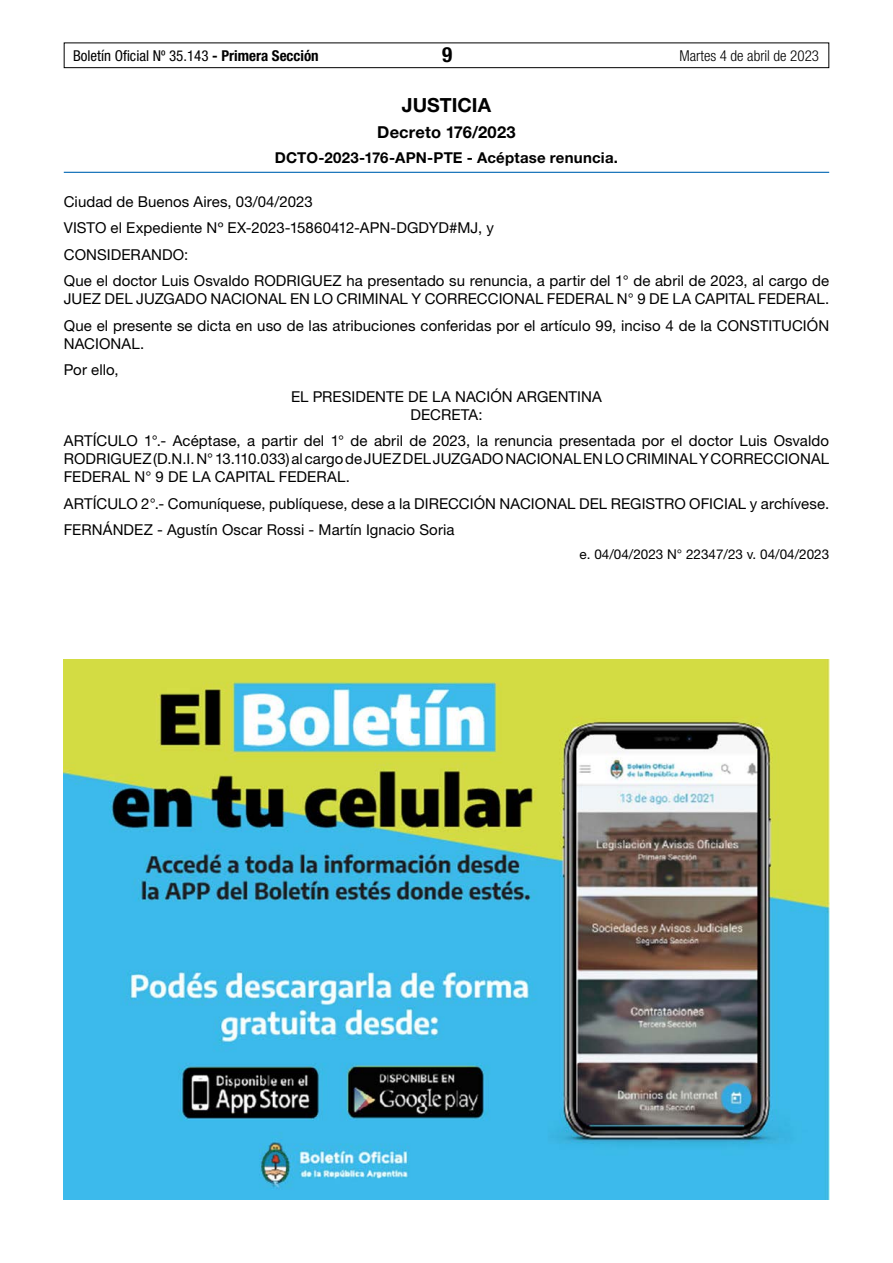
<style>
.page{position:relative;width:893px;height:1263px;background:#fff}
.page>*{position:absolute;margin:0;border:0;box-sizing:border-box;transform-origin:0 0}
.t1{font:700 condensed 21px "Helvetica Neue LT Std";color:#000}
.t2{font:700 19.5px "Helvetica Neue LT Std";color:#000}
.t3{font:700 16.5px "Helvetica Neue LT Std";letter-spacing:.01em;color:#000}
.t4{font:15px/26.5px "Helvetica Neue LT Std";letter-spacing:.005em;color:#000}
.t5{font:700 15px "Helvetica Neue LT Std";letter-spacing:.015em;color:#000}
.t6{font:condensed 15px "Helvetica Neue LT Std";color:#000}
.t7{font:300 condensed 15px "Helvetica Neue LT Std";color:#000}
.t8{font:13.5px "Helvetica Neue LT Std";color:#000}
.s1{font-weight:700}
</style>
<div class="page">
<div style="left:64px;top:43px;width:765px;height:25px;border:1px solid #000"></div>
<hr style="left:64px;top:172px;width:765px;height:1px;background:#0066b3">
<img style="left:64px;top:659px;width:765px;height:540px">
<p class="t6" style="left:73px;top:47px;width:247px">Boletín Oficial Nº 35.143 <span class="s1">- Primera Sección</span></p>
<h1 class="t1" style="left:442px;top:42px;width:12px">9</h1>
<p class="t7" style="left:679px;top:47px;width:141px">Martes 4 de abril de 2023</p>
<h2 class="t2" style="left:402px;top:93px;width:91px">JUSTICIA</h2>
<p class="t3" style="left:377px;top:122px;width:140px">Decreto 176/2023</p>
<p class="t5" style="left:275px;top:149px;width:345px">DCTO-2023-176-APN-PTE - Acéptase renuncia.</p>
<p class="t4" style="left:64px;top:188px;width:767px">Ciudad de Buenos Aires, 03/04/2023<br>VISTO el Expediente Nº EX-2023-15860412-APN-DGDYD#MJ, y<br>CONSIDERANDO:<br>Que el doctor Luis Osvaldo RODRIGUEZ ha presentado su renuncia, a partir del 1° de abril de 2023, al cargo de</p>
<p class="t4" style="left:64px;top:285px;width:767px">JUEZ DEL JUZGADO NACIONAL EN LO CRIMINAL Y CORRECCIONAL FEDERAL N° 9 DE LA CAPITAL FEDERAL.<br>Que el presente se dicta en uso de las atribuciones conferidas por el artículo 99, inciso 4 de la CONSTITUCIÓN</p>
<p class="t4" style="left:64px;top:330px;width:82px">NACIONAL.<br>Por ello,</p>
<p class="t4" style="left:291px;top:387px;width:312px;line-height:18px;text-align:center">EL PRESIDENTE DE LA NACIÓN ARGENTINA<br>DECRETA:</p>
<p class="t4" style="left:64px;top:432px;width:767px;line-height:18px;text-align:justify">ARTÍCULO 1°.- Acéptase, a partir del 1° de abril de 2023, la renuncia presentada por el doctor Luis Osvaldo RODRIGUEZ (D.N.I. N° 13.110.033) al cargo de JUEZ DEL JUZGADO NACIONAL EN LO CRIMINAL Y CORRECCIONAL FEDERAL N° 9 DE LA CAPITAL FEDERAL.</p>
<p class="t4" style="left:64px;top:490px;width:767px">ARTÍCULO 2°.- Comuníquese, publíquese, dese a la DIRECCIÓN NACIONAL DEL REGISTRO OFICIAL y archívese.<br>FERNÁNDEZ - Agustín Oscar Rossi - Martín Ignacio Soria</p>
<p class="t8" style="left:580px;top:546px;width:251px">e. 04/04/2023 N° 22347/23 v. 04/04/2023</p>
</div>
